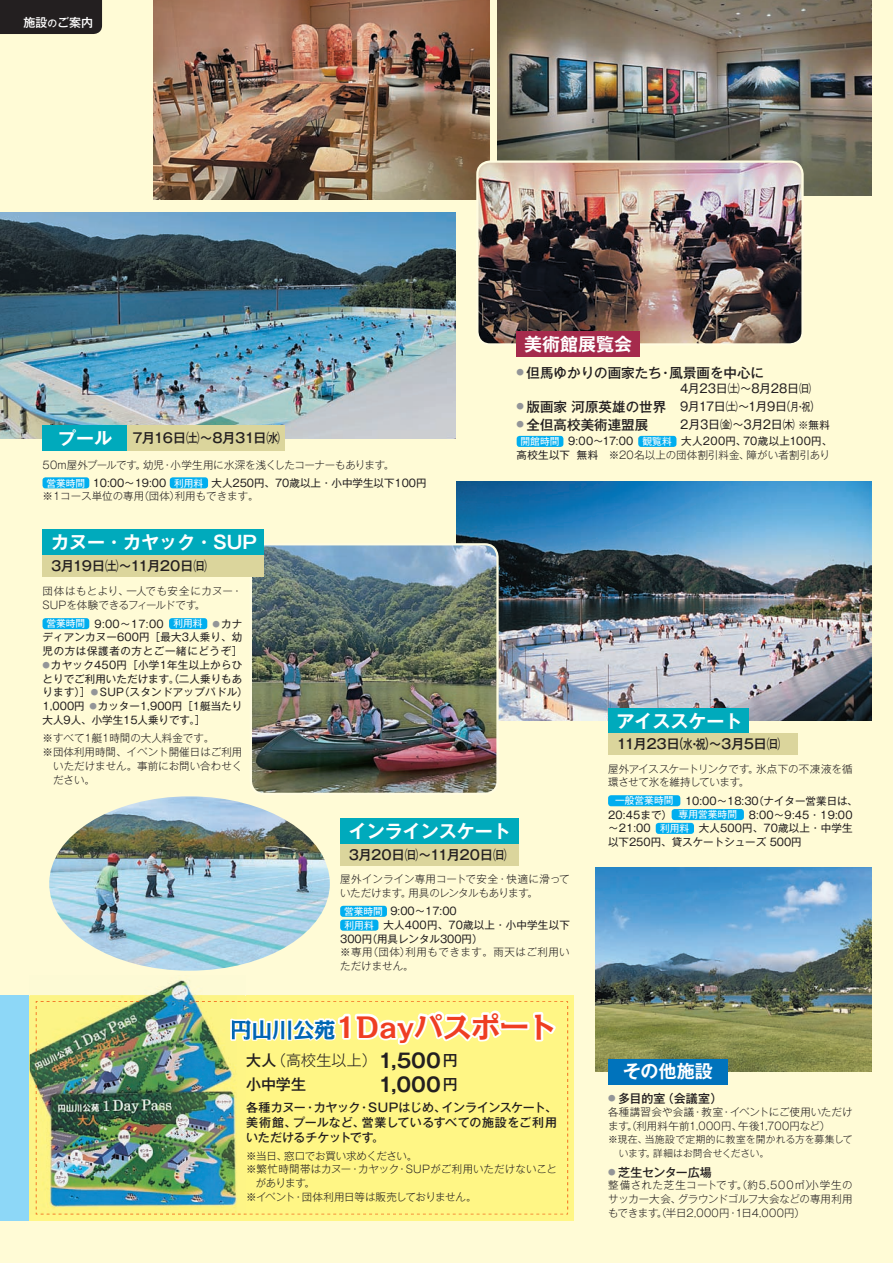
<style>
.page{position:relative;width:893px;height:1263px;background:#fffbd6}
.page>*{position:absolute;margin:0;border:0;box-sizing:border-box;transform-origin:0 0}
.t1{font:700 28.5px "Kakumin Pro";color:#ef3e22}
.t2{font:700 19.5px "Gothic MB101 Pro De";color:#231f20}
.t3{font:700 18px "Gothic MB101 Pro De";color:#fff}
.t4{font:500 15px/24.5px "Gothic MB101 Pro";color:#231f20}
.t5{font:500 13.5px "Gothic MB101 Pro";color:#231f20}
.t6{font:500 13.5px "Gothic MB101 Pro";letter-spacing:-.045em;color:#231f20}
.t7{font:500 13.5px "Gothic MB101 Pro";letter-spacing:-.075em;color:#231f20}
.t8{font:500 13.5px "Gothic MB101 Pro";letter-spacing:-.02em;color:#231f20}
.t9{font:500 13.5px "Gothic MB101 Pro";letter-spacing:-.05em;color:#231f20}
.t10{font:500 12px/14.9px "Gothic MB101 Pro";letter-spacing:-.01em;color:#231f20;text-align:justify}
.t11{font:12px "Gothic MB101 Pro";letter-spacing:-.03em;color:#231f20}
.t12{font:500 12px "Gothic MB101 Pro";letter-spacing:-.035em;color:#231f20}
.t13{font:500 12px "Gothic MB101 Pro";color:#fff}
.t14{font:10.5px/13.8px "Gothic MB101 Pro";letter-spacing:.015em;color:#231f20;text-align:center}
.t15{font:300 10.5px/13.8px "Gothic MB101 Pro";color:#231f20}
.t16{font:300 10.5px/18.3px "Gothic MB101 Pro";letter-spacing:-.02em;color:#231f20}
.t17{font:300 10.5px/13.8px "Gothic MB101 Pro";letter-spacing:.045em;color:#231f20}
.t18{font:300 10.5px "Gothic MB101 Pro";letter-spacing:-.025em;color:#231f20}
.t19{font:300 10.5px "Gothic MB101 Pro";letter-spacing:-.03em;color:#231f20}
.t20{font:300 9.75px/13.8px "Gothic MB101 Pro";letter-spacing:.015em;color:#231f20}
.s1{font-size:9.75px}
.s2{font-family:"Gothic MB101 Pro De";font-weight:700;font-size:18px;color:#fff}
.s3{font-weight:400;font-size:9.75px;color:#fff}
.s4{font-weight:400}
.s5{font-weight:500;font-size:13.5px}
.s6{font-size:11.25px}
.s7{font-size:10.5px}
.s8{font-size:9.75px;color:#fff}
.s9{font-weight:300}
.s10{font-weight:500;font-size:7.5px;color:#939598}
.s11{font-size:12.75px}
.s12{font-size:21px;color:#0166b3}
.s13{font-family:"Gothic MB101 Pro De";font-weight:700;font-size:19.5px}
.s14{font-family:"Gothic MB101 Pro";font-weight:500;font-size:15px}
</style>
<div class="page">
<img style="left:497px;top:0;width:375px;height:196px">
<img style="left:153px;top:0;width:336px;height:200px">
<img style="left:477px;top:162px;width:325px;height:181px">
<div style="left:476px;top:160px;width:328px;height:186px;border:2px solid #fffce0;border-radius:13px"></div>
<img style="left:595px;top:867px;width:277px;height:204px">
<img style="left:0;top:213px;width:455px;height:225px">
<div style="left:43px;top:477px;width:46px;height:11px;background:#00aeef;border-radius:3px"></div>
<div style="left:170px;top:477px;width:38px;height:11px;background:#00aeef;border-radius:3px"></div>
<div style="left:43px;top:425px;width:85px;height:26px;background:#00aabc"></div>
<div style="left:128px;top:425px;width:157px;height:26px;background:#dbd59c"></div>
<img style="left:456px;top:482px;width:416px;height:239px">
<div style="left:517px;top:436px;width:46px;height:11px;background:#00aeef;border-radius:3px"></div>
<div style="left:638px;top:436px;width:38px;height:11px;background:#00aeef;border-radius:3px"></div>
<div style="left:608px;top:795px;width:72px;height:11px;background:#00aeef;border-radius:3px"></div>
<div style="left:672px;top:809px;width:72px;height:11px;background:#00aeef;border-radius:3px"></div>
<div style="left:656px;top:823px;width:38px;height:11px;background:#00aeef;border-radius:3px"></div>
<div style="left:608px;top:1059px;width:120px;height:25px;background:#0073bc"></div>
<div style="left:517px;top:332px;width:123px;height:25px;background:#a52b4c"></div>
<div style="left:608px;top:708px;width:140px;height:25px;background:#00aabc"></div>
<div style="left:608px;top:733px;width:190px;height:22px;background:#dbd59c"></div>
<div style="left:0;top:995px;width:30px;height:225px;background:#8dd7f7"></div>
<div style="left:30px;top:995px;width:544px;height:225px;background:#fff685"></div>
<div style="left:340px;top:906px;width:47px;height:11px;background:#00aeef;border-radius:3px"></div>
<div style="left:340px;top:919px;width:38px;height:12px;background:#00aeef;border-radius:3px"></div>
<div style="left:0;top:0;width:102px;height:34px;background:#231f20"></div>
<div style="left:340px;top:819px;width:179px;height:25px;background:#00aabc"></div>
<div style="left:340px;top:844px;width:179px;height:21px;background:#dbd59c"></div>
<svg style="left:245px;top:1001px;width:323px;height:213px"></svg>
<img style="left:30px;top:980px;width:215px;height:234px">
<img style="left:230px;top:1019px;width:15px;height:22px">
<img style="left:232px;top:1020px;width:13px;height:19px">
<img style="left:41px;top:1214px;width:204px;height:1px">
<img style="left:41px;top:1001px;width:204px;height:1px">
<img style="left:36px;top:1001px;width:2px;height:213px">
<img style="left:253px;top:544px;width:244px;height:248px">
<div style="left:250px;top:543px;width:249px;height:252px;border:2px solid #fffce0;border-radius:13px"></div>
<img style="left:49px;top:796px;width:281px;height:175px">
<div style="left:43px;top:618px;width:46px;height:11px;background:#00aeef;border-radius:3px"></div>
<div style="left:169px;top:618px;width:38px;height:11px;background:#00aeef;border-radius:3px"></div>
<div style="left:43px;top:529px;width:221px;height:26px;background:#00aabc"></div>
<div style="left:43px;top:555px;width:221px;height:21px;background:#dbd59c"></div>
<p class="t13" style="left:23px;top:13px;width:71px">施設<span class="s1">の</span>ご案内</p>
<p class="t7" style="left:58px;top:427px;width:223px"><span class="s2">プール</span> 7月16日㈯～8月31日㈬</p>
<p class="t16" style="left:46px;top:454px;width:382px;text-indent:-4px">50m屋外プールです。幼児・小学生用に水深を浅くしたコーナーもあります。<br><span class="s3">営業時間</span> <span class="s4">10:00〜19:00</span> <span class="s3">利用料</span> <span class="s4">大人250円、70歳以上・小中学生以下100円</span></p>
<p class="t15" style="left:43px;top:488px;width:218px">※1コース単位の専用（団体）利用もできます。</p>
<h3 class="t3" style="left:524px;top:329px;width:109px">美術館展覧会</h3>
<p class="t5" style="left:517px;top:361px;width:249px"><sup>●</sup> 但馬ゆかりの画家たち・風景画を中心に</p>
<p class="t11" style="left:680px;top:378px;width:132px">4月23日㈯〜8月28日㈰</p>
<p class="t11" style="left:517px;top:396px;width:298px"><sup>●</sup> <span class="s5">版画家 河原英雄の世界</span> 9月17日㈯〜1月9日（<span class="s6">月・祝</span>）</p>
<p class="t5" style="left:517px;top:413px;width:133px"><sup>●</sup> 全但高校美術連盟展</p>
<p class="t11" style="left:680px;top:415px;width:151px">2月3日㈮〜3月2日㈭ <span class="s7">※無料</span></p>
<p class="t14" style="left:517px;top:433px;width:317px"><span class="s8">開館時間</span> 9:00〜17:00 <span class="s8">観覧料</span> 大人200円、70歳以上100円、高校生以下 無料　<span class="s9">※20名以上の団体割引料金、障がい者割引あり</span></p>
<h3 class="t3" style="left:51px;top:527px;width:207px">カヌー・カヤック・SUP</h3>
<p class="t9" style="left:51px;top:554px;width:157px">3月19日㈯～11月20日㈰</p>
<p class="t15" style="left:43px;top:583px;width:201px">団体はもとより、一人でも安全にカヌー・<br>SUPを体験できるフィールドです。</p>
<p class="t14" style="left:43px;top:615px;width:201px"><span class="s8">営業時間</span> 9:00〜17:00 <span class="s8">利用料</span> <span class="s10">●</span>カナディアンカヌー600円［最大3人乗り、幼児の方は保護者の方とご一緒にどうぞ］</p>
<p class="t14" style="left:43px;top:656px;width:207px;text-align:left"><span class="s10">●</span>カヤック450円［小学1年生以上からひとりでご利用いただけます。（二人乗りもあります）］<span class="s10">●</span> SUP（スタンドアップパドル）<br>1,000円 <span class="s10">●</span>カッター1,900円［1艇当たり大人9人、小学生15人乗りです。］</p>
<p class="t15" style="left:43px;top:730px;width:173px">※すべて1艇1時間の大人料金です。</p>
<p class="t15" style="left:43px;top:744px;width:201px">※団体利用時間、イベント開催日はご利用</p>
<p class="t15" style="left:53px;top:757px;width:191px">いただけません。事前にお問い合わせく</p>
<p class="t15" style="left:53px;top:771px;width:43px">ださい。</p>
<h3 class="t3" style="left:349px;top:816px;width:163px">インラインスケート</h3>
<p class="t8" style="left:349px;top:843px;width:159px">3月20日㈰～11月20日㈰</p>
<h3 class="t3" style="left:617px;top:706px;width:127px">アイススケート</h3>
<p class="t6" style="left:617px;top:733px;width:165px">11月23日（<span class="s11">水・祝</span>）～3月5日㈰</p>
<p class="t16" style="left:608px;top:760px;width:246px;line-height:13.8px">屋外アイススケートリンクです。氷点下の不凍液を循環させて氷を維持しています。</p>
<p class="t14" style="left:608px;top:792px;width:251px;text-align:left;text-indent:7px"><span class="s8">一般営業時間</span> 10:00〜18:30（ナイター営業日は、<br>20:45まで） <span class="s8">専用営業時間</span> 8:00〜9:45・19:00〜21:00 <span class="s8">利用料</span> 大人500円、70歳以上・中学生以下250円、貸スケートシューズ 500円</p>
<p class="t15" style="left:340px;top:871px;width:231px">屋外インライン専用コートで安全・快適に滑っていただけます。用具のレンタルもあります。</p>
<p class="t14" style="left:344px;top:903px;width:114px"><span class="s8">営業時間</span> 9:00〜17:00</p>
<p class="t14" style="left:344px;top:917px;width:227px"><span class="s8">利用料</span> 大人400円、70歳以上・小中学生以下</p>
<p class="t14" style="left:340px;top:930px;width:144px">300円（用具レンタル300円）</p>
<p class="t17" style="left:340px;top:944px;width:231px">※専用（団体）利用もできます。雨天はご利用いただけません。</p>
<h1 class="t1" style="left:230px;top:1004px;width:328px"><span class="s12">円山川公苑</span>1Dayパスポート</h1>
<h3 class="t4" style="left:246px;top:1046px;width:213px">大人<span class="s9">（高校生以上）</span> <span class="s13">1,500</span>円小中学生</h3>
<h2 class="t2" style="left:378px;top:1068px;width:81px">1,000<span class="s14">円</span></h2>
<p class="t10" style="left:246px;top:1098px;width:312px">各種カヌー・カヤック・SUPはじめ、インラインスケート、美術館、プールなど、営業しているすべての施設をご利用いただけるチケットです。</p>
<p class="t19" style="left:246px;top:1147px;width:173px">※当日、窓口でお買い求めください。</p>
<p class="t15" style="left:246px;top:1161px;width:312px">※繁忙時間帯はカヌー・カヤック・SUPがご利用いただけないこと</p>
<p class="t15" style="left:256px;top:1175px;width:61px">があります。</p>
<p class="t18" style="left:246px;top:1188px;width:232px">※イベント・団体利用日等は販売しておりません。</p>
<h3 class="t3" style="left:623px;top:1057px;width:91px">その他施設</h3>
<p class="t10" style="left:608px;top:1090px;width:116px"><sup>●</sup> 多目的室（会議室）</p>
<p class="t15" style="left:608px;top:1103px;width:246px">各種講習会や会議・教室・イベントにご使用いただけます。（利用料午前1,000円、午後1,700円など）</p>
<p class="t20" style="left:619px;top:1131px;width:235px;text-indent:-11px">※現在、当施設で定期的に教室を開かれる方を募集しています。詳細はお問合せください。</p>
<p class="t12" style="left:608px;top:1162px;width:105px"><sup>●</sup> 芝生センター広場</p>
<p class="t15" style="left:608px;top:1177px;width:246px;text-align:justify">整備された芝生コートです。（約5,500㎡）小学生のサッカー大会、グラウンドゴルフ大会などの専用利用もできます。（半日2,000円・1日4,000円）</p>
</div>
